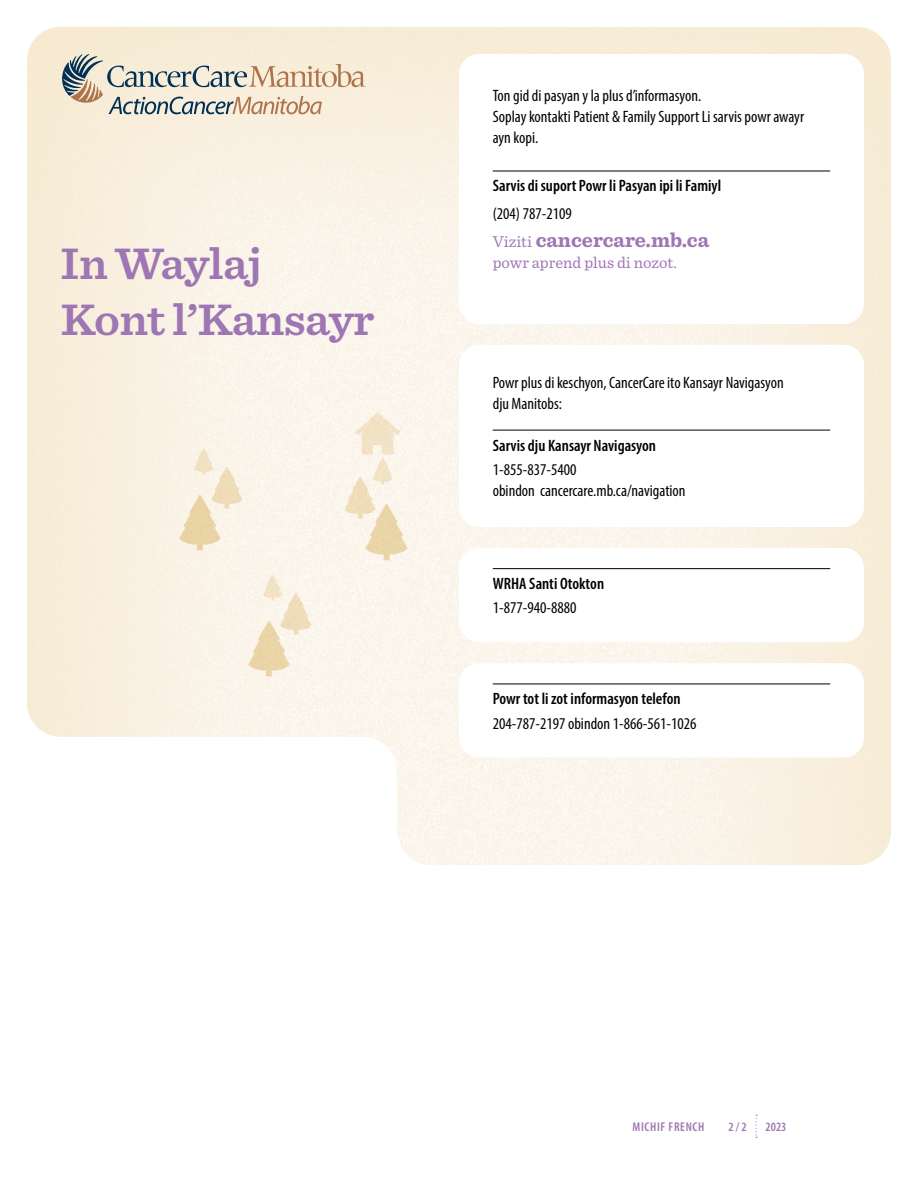
<style>
.page{position:relative;width:918px;height:1188px;background:#fff}
.page>*{position:absolute;margin:0;border:0;box-sizing:border-box;transform-origin:0 0}
.t1{font:600 46.2px/55.3px "Sentinel";letter-spacing:-.015em;color:#9e76b4}
.t2{font:700 21px "Sentinel";color:#9e76b4}
.t3{font:condensed 16.5px/21px "Myriad Pro";color:#000}
.t4{font:600 condensed 16.5px "Myriad Pro";color:#000}
.t5{font:16.5px "Sentinel";color:#9e76b4}
.t6{font:600 condensed 12.75px "Myriad Pro";letter-spacing:.05em;color:#9e76b4}
.s1{font-weight:400;font-size:16.5px}
</style>
<div class="page">
<img style="left:27px;top:27px;width:864px;height:838px">
<div style="left:459px;top:54px;width:405px;height:270px;background:#fff;border-radius:20px"></div>
<hr style="left:493px;top:171px;width:337px;height:1px;background:#000">
<div style="left:459px;top:345px;width:405px;height:182px;background:#fff;border-radius:20px"></div>
<hr style="left:493px;top:430px;width:337px;height:1px;background:#000">
<div style="left:459px;top:548px;width:405px;height:94px;background:#fff;border-radius:20px"></div>
<hr style="left:493px;top:568px;width:337px;height:1px;background:#000">
<div style="left:459px;top:663px;width:405px;height:95px;background:#fff;border-radius:20px"></div>
<hr style="left:493px;top:684px;width:337px;height:1px;background:#000">
<svg style="left:62px;top:54px;width:303px;height:60px;background:#d6cebe"></svg>
<img style="left:363px;top:500px;width:48px;height:63px">
<img style="left:342px;top:473px;width:36px;height:47px">
<img style="left:372px;top:457px;width:22px;height:28px">
<img style="left:353px;top:411px;width:49px;height:46px">
<img style="left:245px;top:616px;width:48px;height:64px">
<img style="left:277px;top:590px;width:36px;height:47px">
<img style="left:261px;top:572px;width:23px;height:30px">
<img style="left:176px;top:490px;width:48px;height:63px">
<img style="left:208px;top:463px;width:36px;height:48px">
<img style="left:193px;top:446px;width:22px;height:29px">
<svg style="left:756px;top:1115px;width:1px;height:23px"></svg>
<h1 class="t1" style="left:60px;top:234px;width:316px">In Waylaj<br>Kont l’Kansayr</h1>
<p class="t3" style="left:493px;top:85px;width:313px">Ton gid di pasyan y la plus d’informasyon.<br>Soplay kontakti Patient &amp; Family Support Li sarvis powr awayr ayn kopi.</p>
<p class="t4" style="left:493px;top:176px;width:230px">Sarvis di suport Powr li Pasyan ipi li Famiyl</p>
<p class="t3" style="left:493px;top:203px;width:81px">(204) 787-2109</p>
<p class="t2" style="left:493px;top:223px;width:218px"><span class="s1">Viziti</span> cancercare.mb.ca</p>
<p class="t5" style="left:493px;top:250px;width:186px">powr aprend plus di nozot.</p>
<p class="t3" style="left:493px;top:372px;width:293px">Powr plus di keschyon, CancerCare ito Kansayr Navigasyon dju Manitobs:</p>
<p class="t4" style="left:493px;top:435px;width:165px">Sarvis dju Kansayr Navigasyon</p>
<p class="t3" style="left:493px;top:459px;width:194px">1-855-837-5400<br>obindon cancercare.mb.ca/navigation</p>
<p class="t4" style="left:493px;top:573px;width:113px">WRHA Santi Otokton</p>
<p class="t3" style="left:493px;top:597px;width:85px">1-877-940-8880</p>
<p class="t4" style="left:493px;top:689px;width:189px">Powr tot li zot informasyon telefon</p>
<p class="t3" style="left:493px;top:713px;width:205px">204-787-2197 obindon 1-866-561-1026</p>
<p class="t6" style="left:633px;top:1119px;width:73px">MICHIF FRENCH</p>
<p class="t6" style="left:729px;top:1119px;width:20px">2 / 2</p>
<p class="t6" style="left:766px;top:1119px;width:22px">2023</p>
</div>
